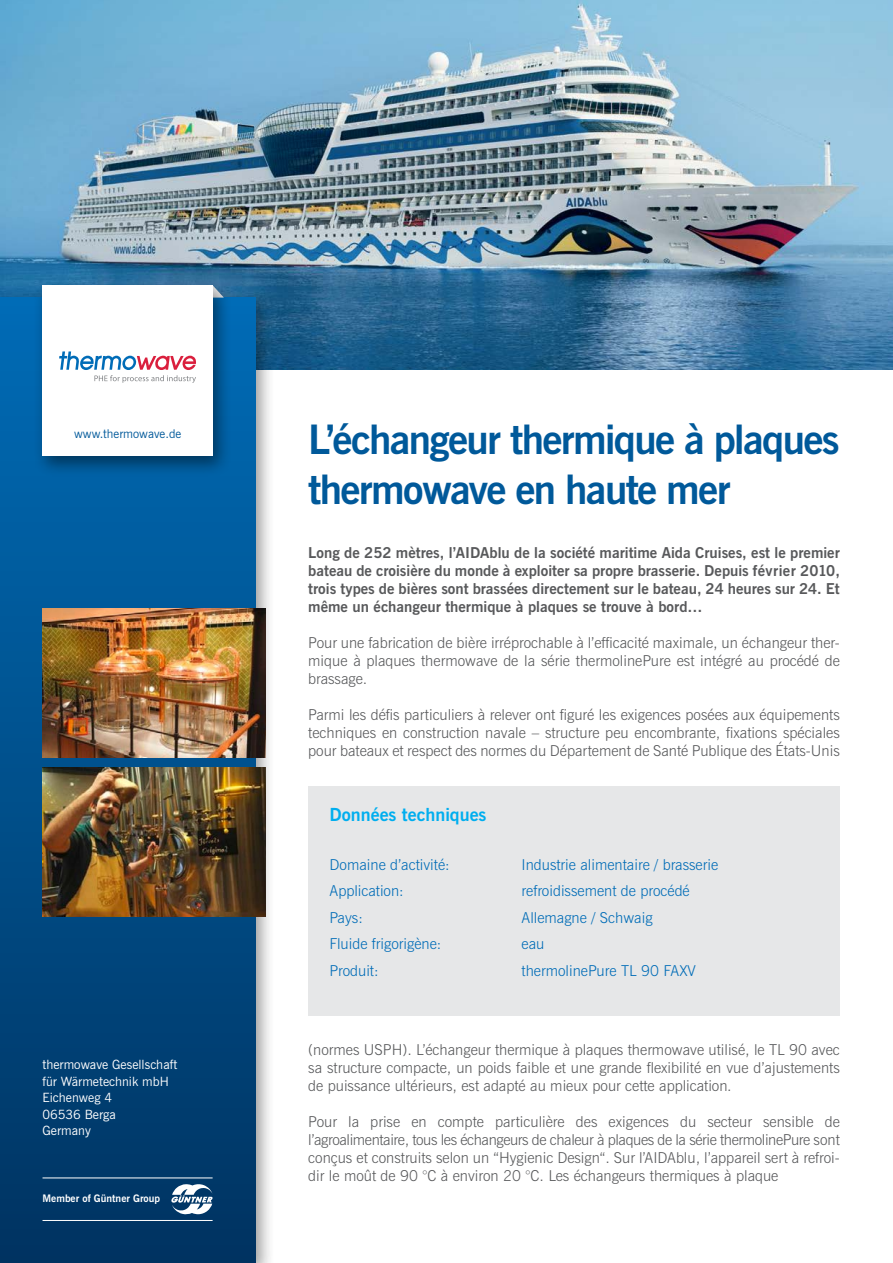
<style>
.page{position:relative;width:893px;height:1263px;background:#fff}
.page>*{position:absolute;margin:0;border:0;box-sizing:border-box;transform-origin:0 0}
.t1{font:700 40.5px/50.4px "News Gothic";letter-spacing:-.04em;color:#00599a}
.t2{font:700 18px "News Gothic";color:#00aeef}
.t3{font:300 15px/18px "News Gothic L";color:#58595b;text-align:justify}
.t4{font:700 15px/18px "News Gothic";color:#58595b;text-align:justify}
.t5{font:300 15px "News Gothic L";color:#006cb7}
.t6{font:12.75px/16.5px "News Gothic";color:#fff}
.t7{font:12px "News Gothic";color:#00599a}
.t8{font:700 10.35px "News Gothic";color:#fff}
</style>
<div class="page">
<img style="left:0;top:0;width:893px;height:370px">
<div style="left:0;top:289px;width:276px;height:974px;background:#000;opacity:.38"></div>
<div style="left:0;top:298px;width:255px;height:965px;background:linear-gradient(to bottom,#026cb5,#023460)"></div>
<div style="left:33px;top:278px;width:199px;height:199px;background:#000;opacity:.45"></div>
<div style="left:43px;top:286px;width:170px;height:170px;background:#fff"></div>
<svg style="left:171px;top:1184px;width:42px;height:30px"></svg>
<hr style="left:43px;top:1220px;width:170px;height:1px;background:#fff">
<hr style="left:43px;top:1177px;width:170px;height:1px;background:#fff">
<svg style="left:59px;top:351px;width:137px;height:32px"></svg>
<img style="left:43px;top:767px;width:223px;height:150px">
<img style="left:43px;top:608px;width:223px;height:149px">
<div style="left:308px;top:786px;width:532px;height:230px;background:#e6e7e8"></div>
<p class="t7" style="left:74px;top:426px;width:109px">www.thermowave.de</p>
<p class="t6" style="left:43px;top:1057px;width:136px">thermowave Gesellschaft für Wärmetechnik mbH<br>Eichenweg 4<br>06536 Berga<br>Germany</p>
<p class="t8" style="left:43px;top:1192px;width:119px">Member of Güntner Group</p>
<h1 class="t1" style="left:308px;top:415px;width:533px">L’échangeur thermique à plaques thermowave en haute mer</h1>
<p class="t4" style="left:308px;top:544px;width:533px">Long de 252 mètres, l’AIDAblu de la société maritime Aida Cruises, est le premier bateau de croisière du monde à exploiter sa propre brasserie. Depuis février 2010, trois types de bières sont brassées directement sur le bateau, 24 heures sur 24. Et même un échangeur thermique à plaques se trouve à bord…</p>
<p class="t3" style="left:308px;top:634px;width:533px">Pour une fabrication de bière irréprochable à l’efficacité maximale, un échangeur ther&shy;mique à plaques thermowave de la série thermolinePure est intégré au procédé de brassage.</p>
<p class="t3" style="left:308px;top:706px;width:533px">Parmi les défis particuliers à relever ont figuré les exigences posées aux équipements techniques en construction navale – structure peu encombrante, fixations spéciales pour bateaux et respect des normes du Département de Santé Publique des États-Unis</p>
<p class="t2" style="left:330px;top:802px;width:158px">Données techniques</p>
<p class="t5" style="left:330px;top:855px;width:122px">Domaine d’activité:</p>
<p class="t5" style="left:522px;top:855px;width:198px">Industrie alimentaire / brasserie</p>
<p class="t5" style="left:330px;top:881px;width:75px">Application:</p>
<p class="t5" style="left:522px;top:881px;width:170px">refroidissement de procédé</p>
<p class="t5" style="left:330px;top:908px;width:35px">Pays:</p>
<p class="t5" style="left:522px;top:908px;width:132px">Allemagne / Schwaig</p>
<p class="t5" style="left:330px;top:934px;width:113px">Fluide frigorigène:</p>
<p class="t5" style="left:522px;top:934px;width:24px">eau</p>
<p class="t5" style="left:330px;top:961px;width:50px">Produit:</p>
<p class="t5" style="left:522px;top:961px;width:176px">thermolinePure TL 90 FAXV</p>
<p class="t3" style="left:308px;top:1040px;width:533px">(normes USPH). L’échangeur thermique à plaques thermowave utilisé, le TL 90 avec sa structure compacte, un poids faible et une grande flexibilité en vue d’ajustements de puissance ultérieurs, est adapté au mieux pour cette application.</p>
<p class="t3" style="left:308px;top:1112px;width:533px">Pour la prise en compte particulière des exigences du secteur sensible de l’agroalimentaire, tous les échangeurs de chaleur à plaques de la série thermolinePure sont conçus et construits selon un “Hygienic Design“. Sur l’AIDAblu, l’appareil sert à refroi&shy;dir le moût de 90 °C à environ 20 °C. Les échangeurs thermiques à plaque</p>
</div>
